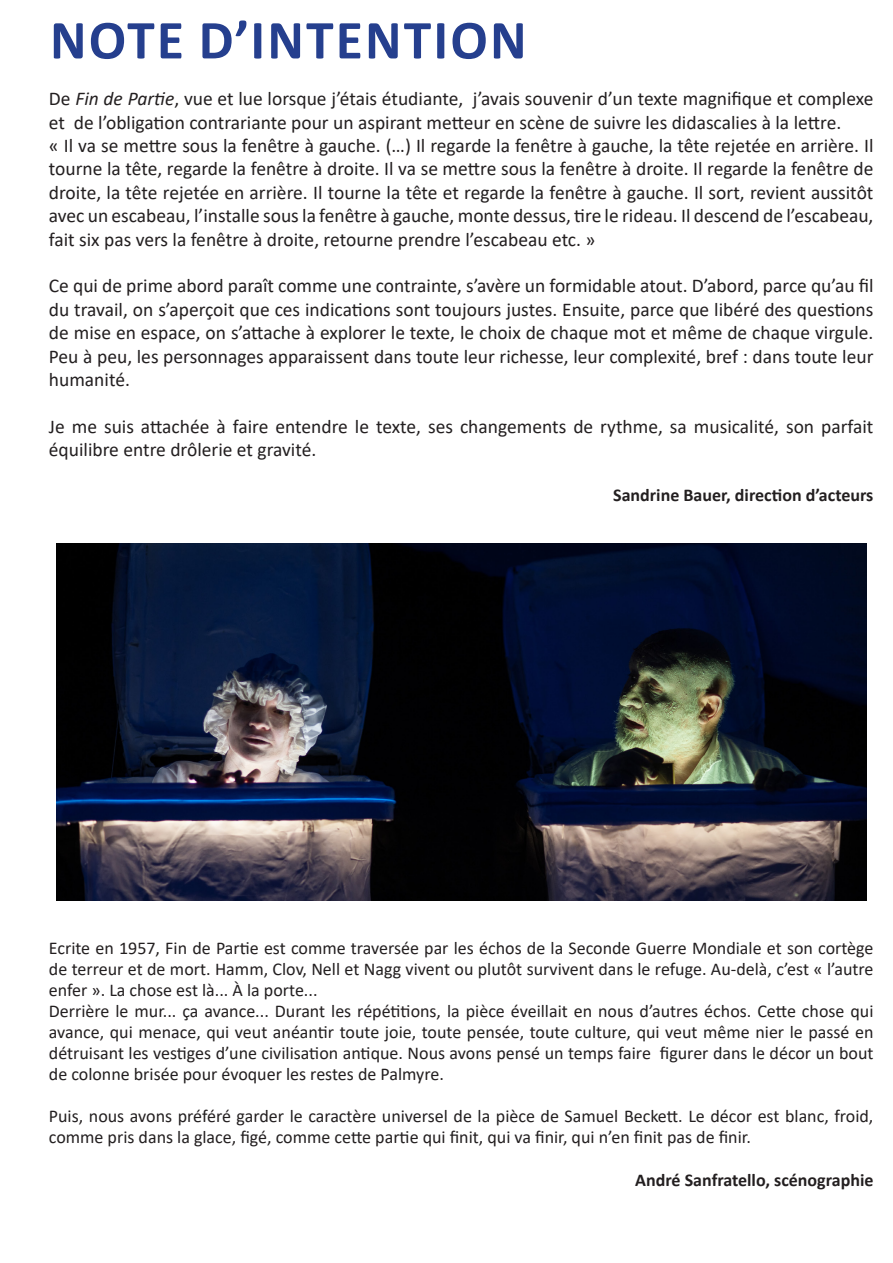
<style>
.page{position:relative;width:893px;height:1263px;background:#fff}
.page>*{position:absolute;margin:0;border:0;box-sizing:border-box;transform-origin:0 0}
.t1{font:700 55.5px "Calibri";letter-spacing:.04em;color:#253f8e}
.t2{font:19.5px/23.4px "Calibri";color:#231f20}
.t3{font:18px/21px "Calibri";color:#231f20;text-align:justify}
.t4{font:700 18px "Calibri";color:#231f20}
.s1{font-style:italic}
</style>
<div class="page">
<img style="left:56px;top:544px;width:810px;height:357px">
<p class="t1" style="left:50px;top:1px;width:478px">NOTE D’INTENTION</p>
<p class="t2" style="left:49px;top:87px;width:826px">De <span class="s1">Fin de Partie</span>, vue et lue lorsque j’étais étudiante, j’avais souvenir d’un texte magnifique et complexe et de l’obligation contrariante pour un aspirant metteur en scène de suivre les didascalies à la lettre.</p>
<p class="t2" style="left:49px;top:133px;width:826px;text-align:justify">« Il va se mettre sous la fenêtre à gauche. (…) Il regarde la fenêtre à gauche, la tête rejetée en arrière. Il tourne la tête, regarde la fenêtre à droite. Il va se mettre sous la fenêtre à droite. Il regarde la fenêtre de droite, la tête rejetée en arrière. Il tourne la tête et regarde la fenêtre à gauche. Il sort, revient aussitôt avec un escabeau, l’installe sous la fenêtre à gauche, monte dessus, tire le rideau. Il descend de l’escabeau, fait six pas vers la fenêtre à droite, retourne prendre l’escabeau etc. »</p>
<p class="t2" style="left:49px;top:274px;width:826px;text-align:justify">Ce qui de prime abord paraît comme une contrainte, s’avère un formidable atout. D’abord, parce qu’au fil du travail, on s’aperçoit que ces indications sont toujours justes. Ensuite, parce que libéré des questions de mise en espace, on s’attache à explorer le texte, le choix de chaque mot et même de chaque virgule.<br>Peu à peu, les personnages apparaissent dans toute leur richesse, leur complexité, bref : dans toute leur humanité.</p>
<p class="t2" style="left:49px;top:414px;width:826px">Je me suis attachée à faire entendre le texte, ses changements de rythme, sa musicalité, son parfait équilibre entre drôlerie et gravité.</p>
<p class="t4" style="left:613px;top:483px;width:262px">Sandrine Bauer, direction d’acteurs</p>
<p class="t3" style="left:49px;top:937px;width:826px">Ecrite en 1957, Fin de Partie est comme traversée par les échos de la Seconde Guerre Mondiale et son cortège de terreur et de mort. Hamm, Clov, Nell et Nagg vivent ou plutôt survivent dans le refuge. Au-delà, c’est « l’autre enfer ». La chose est là... À la porte...</p>
<p class="t3" style="left:49px;top:1000px;width:826px">Derrière le mur... ça avance... Durant les répétitions, la pièce éveillait en nous d’autres échos. Cette chose qui avance, qui menace, qui veut anéantir toute joie, toute pensée, toute culture, qui veut même nier le passé en détruisant les vestiges d’une civilisation antique. Nous avons pensé un temps faire figurer dans le décor un bout de colonne brisée pour évoquer les restes de Palmyre.</p>
<p class="t3" style="left:49px;top:1105px;width:826px">Puis, nous avons préféré garder le caractère universel de la pièce de Samuel Beckett. Le décor est blanc, froid, comme pris dans la glace, figé, comme cette partie qui finit, qui va finir, qui n’en finit pas de finir.</p>
<p class="t4" style="left:635px;top:1167px;width:240px">André Sanfratello, scénographie</p>
</div>
